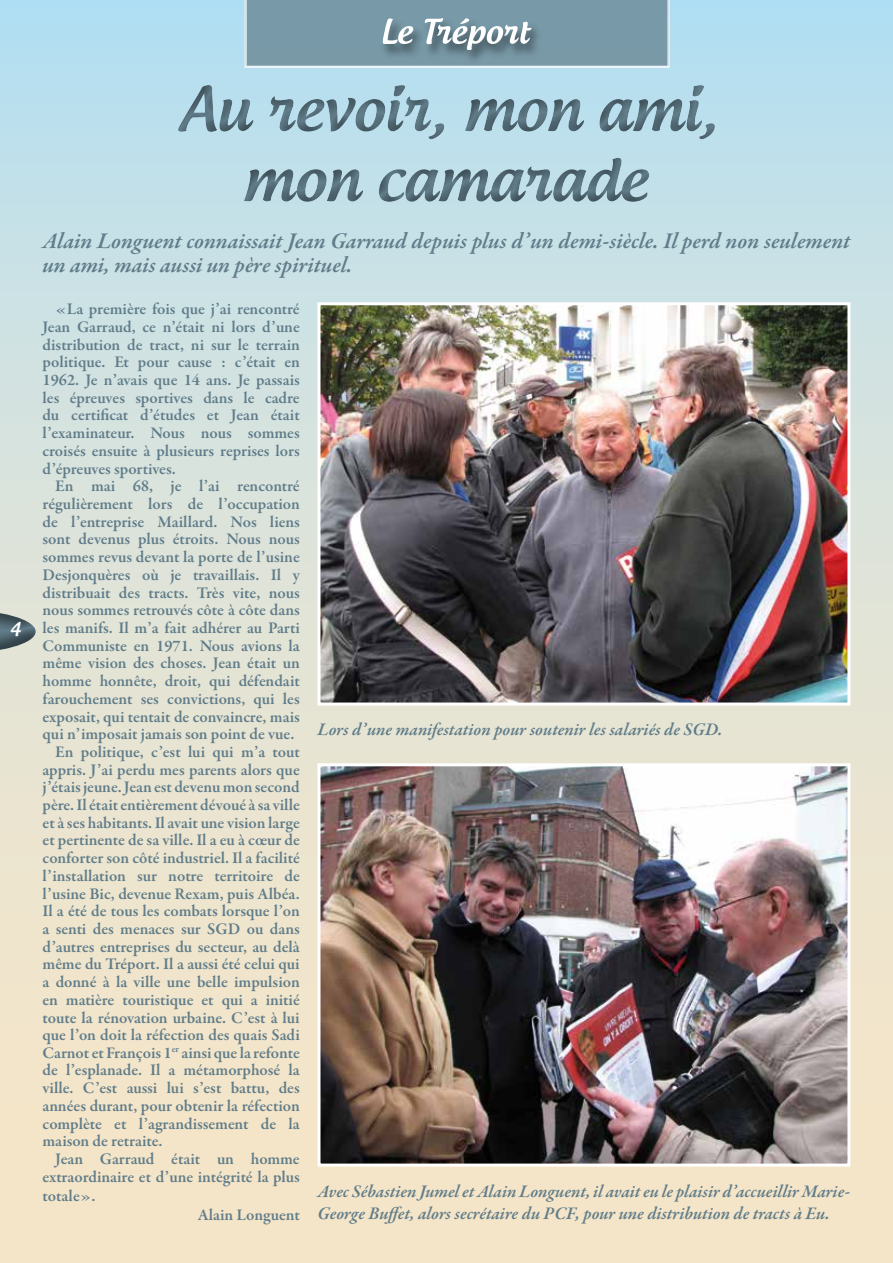
<style>
.page{position:relative;width:893px;height:1263px;background:#fff}
.page>*{position:absolute;margin:0;border:0;box-sizing:border-box;transform-origin:0 0}
.t1{font:italic 600 22.8px/24.2px "Garamond Premr Pro";color:#617d8a}
.t2{font:italic 600 18px/21.6px "Garamond Premr Pro";color:#617d8a}
.t3{font:500 18px "Androgyne";color:#fff}
.t4{font:600 16.5px/17.7px "Garamond Premr Pro";letter-spacing:-.005em;color:#617d8a;text-align:justify}
</style>
<div class="page">
<div style="left:0;top:0;width:893px;height:1263px;background:linear-gradient(to bottom,#bae0ef,#ffe7c2)"></div>
<svg style="left:244px;top:0;width:426px;height:68px;background:#809eab"></svg>
<div style="left:0;top:609px;width:37px;height:46px;background:#000;opacity:.5"></div>
<div style="left:163px;top:71px;width:567px;height:146px;background:#000;opacity:.5"></div>
<img style="left:321px;top:767px;width:525px;height:395px">
<div style="left:317px;top:763px;width:533px;height:403px;border:3px solid #fff"></div>
<img style="left:321px;top:306px;width:525px;height:395px">
<div style="left:317px;top:302px;width:533px;height:403px;border:3px solid #fff"></div>
<p class="t3" style="left:10px;top:618px;width:13px">4</p>
<h1 class="t1" style="left:43px;top:230px;width:809px">Alain Longuent connaissait Jean Garraud depuis plus d’un demi-siècle. Il perd non seulement un ami, mais aussi un père spirituel.</h1>
<p class="t4" style="left:43px;top:301px;width:259px;text-indent:13px">«La première fois que j’ai rencontré Jean Garraud, ce n’était ni lors d’une distribution de tract, ni sur le terrain politique. Et pour cause : c’était en 1962. Je n’avais que 14 ans. Je passais les épreuves sportives dans le cadre du certificat d’études et Jean était l’examinateur. Nous nous sommes croisés ensuite à plusieurs reprises lors d’épreuves sportives.</p>
<p class="t4" style="left:55px;top:478px;width:246px">En mai 68, je l’ai rencontré</p>
<p class="t4" style="left:43px;top:495px;width:259px">régulièrement lors de l’occupation</p>
<p class="t4" style="left:43px;top:513px;width:259px">de l’entreprise Maillard. Nos liens</p>
<p class="t4" style="left:43px;top:531px;width:259px">sont devenus plus étroits. Nous nous</p>
<p class="t4" style="left:43px;top:548px;width:259px">sommes revus devant la porte de l’usine</p>
<p class="t4" style="left:43px;top:566px;width:259px">Desjonquères où je travaillais. Il y</p>
<p class="t4" style="left:43px;top:584px;width:259px">distribuait des tracts. Très vite, nous</p>
<p class="t4" style="left:43px;top:601px;width:259px">nous sommes retrouvés côte à côte dans</p>
<p class="t4" style="left:43px;top:619px;width:259px">les manifs. Il m’a fait adhérer au Parti</p>
<p class="t4" style="left:43px;top:637px;width:259px">Communiste en 1971. Nous avions la</p>
<p class="t4" style="left:43px;top:655px;width:259px">même vision des choses. Jean était un</p>
<p class="t4" style="left:43px;top:672px;width:259px">homme honnête, droit, qui défendait</p>
<p class="t4" style="left:43px;top:690px;width:259px">farouchement ses convictions, qui les</p>
<p class="t4" style="left:43px;top:708px;width:259px">exposait, qui tentait de convaincre, mais</p>
<p class="t4" style="left:43px;top:725px;width:253px">qui n’imposait jamais son point de vue.</p>
<p class="t4" style="left:55px;top:743px;width:246px">En politique, c’est lui qui m’a tout</p>
<p class="t4" style="left:43px;top:761px;width:259px">appris. J’ai perdu mes parents alors que</p>
<p class="t4" style="left:43px;top:779px;width:259px">j’étais jeune. Jean est devenu mon second</p>
<p class="t4" style="left:43px;top:796px;width:259px">père. Il était entièrement dévoué à sa ville</p>
<p class="t4" style="left:43px;top:814px;width:259px">et à ses habitants. Il avait une vision large</p>
<p class="t4" style="left:43px;top:832px;width:259px">et pertinente de sa ville. Il a eu à cœur de</p>
<p class="t4" style="left:43px;top:849px;width:259px">conforter son côté industriel. Il a facilité</p>
<p class="t4" style="left:43px;top:867px;width:259px">l’installation sur notre territoire de</p>
<p class="t4" style="left:43px;top:885px;width:259px">l’usine Bic, devenue Rexam, puis Albéa.</p>
<p class="t4" style="left:43px;top:902px;width:259px">Il a été de tous les combats lorsque l’on</p>
<p class="t4" style="left:43px;top:920px;width:259px">a senti des menaces sur SGD ou dans</p>
<p class="t4" style="left:43px;top:938px;width:259px">d’autres entreprises du secteur, au delà</p>
<p class="t4" style="left:43px;top:956px;width:259px">même du Tréport. Il a aussi été celui qui</p>
<p class="t4" style="left:43px;top:973px;width:259px">a donné à la ville une belle impulsion</p>
<p class="t4" style="left:43px;top:991px;width:259px">en matière touristique et qui a initié</p>
<p class="t4" style="left:43px;top:1009px;width:259px">toute la rénovation urbaine. C’est à lui</p>
<p class="t4" style="left:43px;top:1026px;width:259px">que l’on doit la réfection des quais Sadi</p>
<p class="t4" style="left:43px;top:1044px;width:259px">Carnot et François 1<sup>er</sup> ainsi que la refonte</p>
<p class="t4" style="left:43px;top:1062px;width:259px">de l’esplanade. Il a métamorphosé la</p>
<p class="t4" style="left:43px;top:1079px;width:259px">ville. C’est aussi lui s’est battu, des</p>
<p class="t4" style="left:43px;top:1097px;width:259px">années durant, pour obtenir la réfection</p>
<p class="t4" style="left:43px;top:1115px;width:259px">complète et l’agrandissement de la</p>
<p class="t4" style="left:43px;top:1132px;width:121px">maison de retraite.</p>
<p class="t4" style="left:55px;top:1150px;width:246px">Jean Garraud était un homme</p>
<p class="t4" style="left:43px;top:1168px;width:259px">extraordinaire et d’une intégrité la plus</p>
<p class="t4" style="left:43px;top:1187px;width:55px">totale».</p>
<p class="t4" style="left:198px;top:1207px;width:104px">Alain Longuent</p>
<p class="t2" style="left:317px;top:720px;width:407px">Lors d’une manifestation pour soutenir les salariés de SGD.</p>
<p class="t2" style="left:317px;top:1182px;width:534px">Avec Sébastien Jumel et Alain Longuent, il avait eu le plaisir d’accueillir Marie-<br>George Buffet, alors secrétaire du PCF, pour une distribution de tracts à Eu.</p>
</div>
